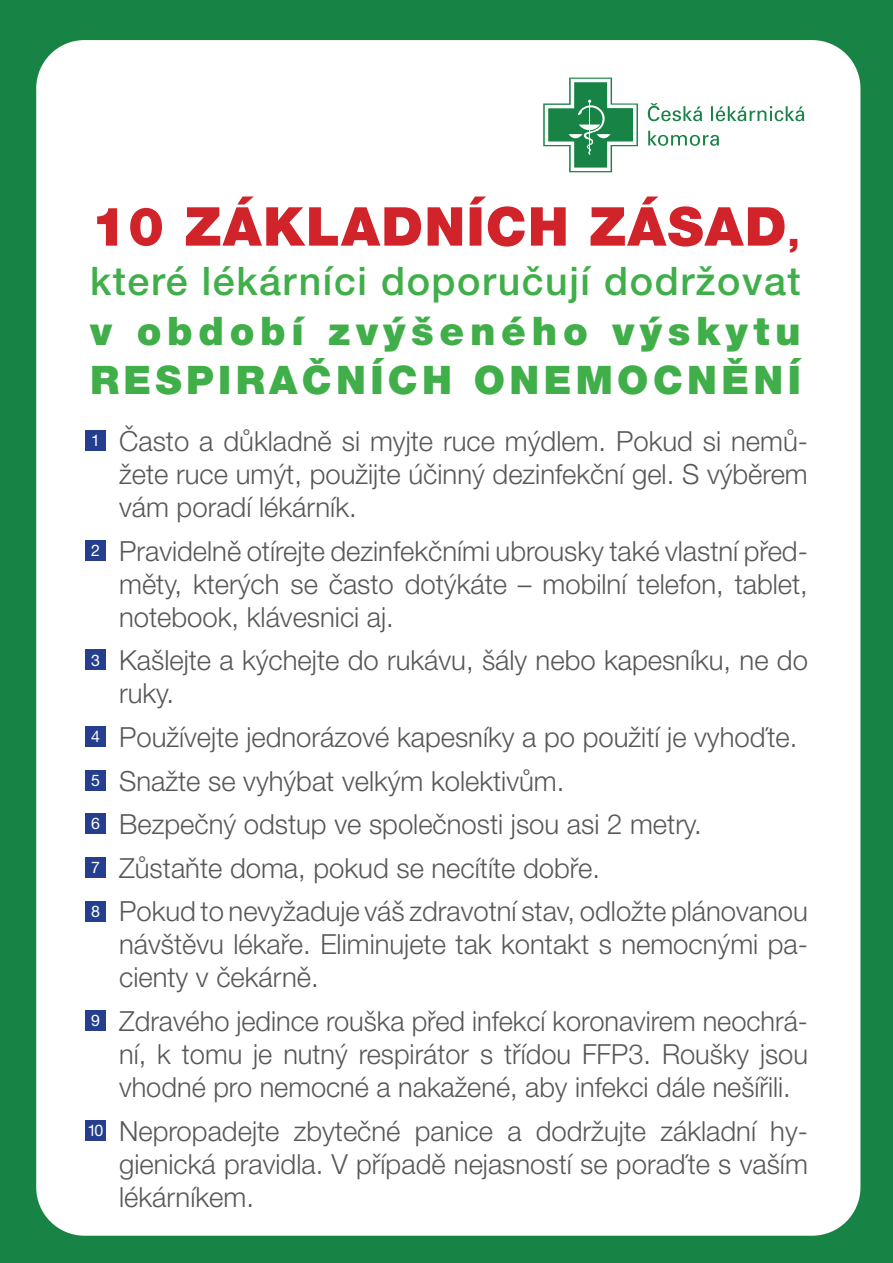
<style>
.page{position:relative;width:893px;height:1263px;background:#178344}
.page>*{position:absolute;margin:0;border:0;box-sizing:border-box;transform-origin:0 0}
.t1{font:900 53.7px "Helvetica Neue LT Pro";letter-spacing:.025em;color:#d1232a}
.t2{font:900 39.45px/49.5px "Helvetica Neue LT Pro";letter-spacing:.11em;color:#40ae49;text-align:justify}
.t3{font:300 27.75px/33px "Helvetica Neue LT Pro";color:#57585a;text-align:justify}
.t4{font:15.9px "Helvetica Neue LT Pro";color:#fff}
.s1{font-size:35.85px}
.s2{font-weight:500}
</style>
<div class="page">
<div style="left:36px;top:40px;width:824px;height:1196px;background:#fff;border-radius:48px"></div>
<svg style="left:543px;top:78px;width:95px;height:94px"></svg>
<hr style="left:589px;top:103px;width:1px;height:51px;background:#fff">
<svg style="left:648px;top:131px;width:71px;height:15px"></svg>
<svg style="left:648px;top:103px;width:156px;height:18px"></svg>
<div style="left:85px;top:430px;width:21px;height:21px;background:#253f8e"></div>
<div style="left:85px;top:540px;width:21px;height:21px;background:#253f8e"></div>
<div style="left:85px;top:649px;width:21px;height:21px;background:#253f8e"></div>
<div style="left:85px;top:726px;width:21px;height:21px;background:#253f8e"></div>
<div style="left:85px;top:770px;width:21px;height:20px;background:#253f8e"></div>
<div style="left:85px;top:813px;width:21px;height:21px;background:#253f8e"></div>
<div style="left:85px;top:857px;width:21px;height:21px;background:#253f8e"></div>
<div style="left:85px;top:900px;width:21px;height:21px;background:#253f8e"></div>
<div style="left:85px;top:1010px;width:21px;height:21px;background:#253f8e"></div>
<div style="left:85px;top:1120px;width:21px;height:21px;background:#253f8e"></div>
<p class="t1" style="left:91px;top:194px;width:710px">10 ZÁKLADNÍCH ZÁSAD<span class="s1">,</span></p>
<p class="t2" style="left:90px;top:256px;width:712px"><span class="s2">které lékárníci doporučují dodržovat </span>v období zvýšeného výskytu RESPIRAČNÍCH ONEMOCNĚNÍ</p>
<p class="t4" style="left:91px;top:431px;width:10px">1</p>
<p class="t3" style="left:119px;top:424px;width:690px">Často a důkladně si myjte ruce mýdlem. Pokud si nemů&shy;žete ruce umýt, použijte účinný dezinfekční gel. S výběrem vám poradí lékárník.</p>
<p class="t4" style="left:91px;top:541px;width:10px">2</p>
<p class="t3" style="left:119px;top:534px;width:690px">Pravidelně otírejte dezinfekčními ubrousky také vlastní před&shy;měty, kterých se často dotýkáte – mobilní telefon, tablet, notebook, klávesnici aj.</p>
<p class="t4" style="left:91px;top:650px;width:10px">3</p>
<p class="t3" style="left:119px;top:643px;width:690px">Kašlejte a kýchejte do rukávu, šály nebo kapesníku, ne do ruky.</p>
<p class="t4" style="left:91px;top:727px;width:10px">4</p>
<p class="t3" style="left:119px;top:720px;width:680px">Používejte jednorázové kapesníky a po použití je vyhoďte.</p>
<p class="t4" style="left:91px;top:771px;width:10px">5</p>
<p class="t3" style="left:119px;top:763px;width:447px">Snažte se vyhýbat velkým kolektivům.</p>
<p class="t4" style="left:91px;top:814px;width:10px">6</p>
<p class="t3" style="left:119px;top:807px;width:584px">Bezpečný odstup ve společnosti jsou asi 2 metry.</p>
<p class="t4" style="left:91px;top:858px;width:10px">7</p>
<p class="t3" style="left:119px;top:851px;width:482px">Zůstaňte doma, pokud se necítíte dobře.</p>
<p class="t4" style="left:91px;top:901px;width:10px">8</p>
<p class="t3" style="left:119px;top:894px;width:690px">Pokud to nevyžaduje váš zdravotní stav, odložte plánovanou návštěvu lékaře. Eliminujete tak kontakt s nemocnými pa&shy;cienty v čekárně.</p>
<p class="t4" style="left:91px;top:1011px;width:10px">9</p>
<p class="t3" style="left:119px;top:1004px;width:690px">Zdravého jedince rouška před infekcí koronavirem neochrá&shy;ní, k tomu je nutný respirátor s třídou FFP3. Roušky jsou vhodné pro nemocné a nakažené, aby infekci dále nešířili.</p>
<p class="t4" style="left:87px;top:1121px;width:18px">10</p>
<p class="t3" style="left:119px;top:1114px;width:690px">Nepropadejte zbytečné panice a dodržujte základní hy&shy;gienická pravidla. V případě nejasností se poraďte s vaším lékárníkem.</p>
</div>
